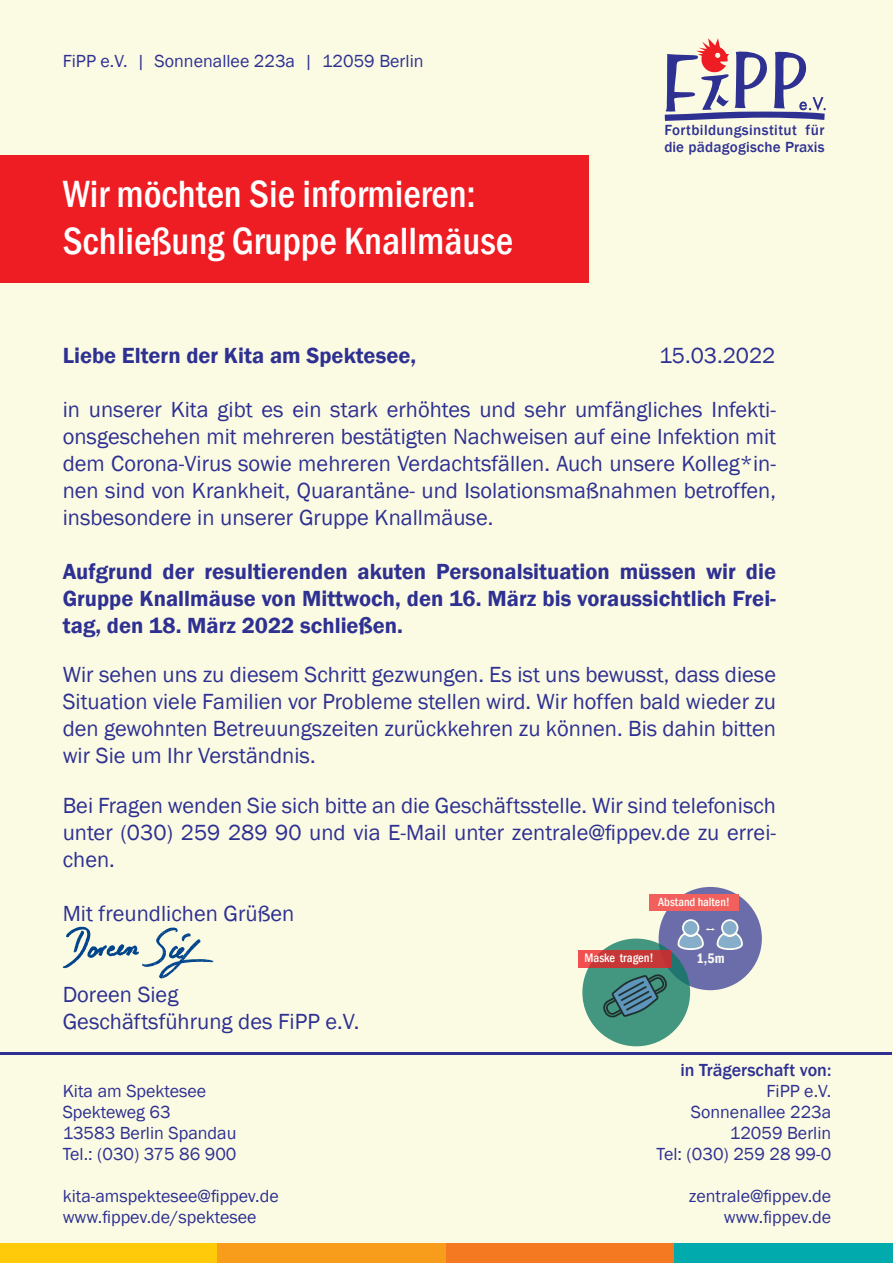
<style>
.page{position:relative;width:893px;height:1263px;background:#fbfbe3}
.page>*{position:absolute;margin:0;border:0;box-sizing:border-box;transform-origin:0 0}
.t1{font:500 condensed 39px/46.8px "Franklin Gothic";color:#fff}
.t2{font:22.5px/27px "Franklin Gothic";color:#2e3092;text-align:justify}
.t3{font:600 22.5px/27px "Franklin Gothic";color:#2e3092;text-align:justify}
.t4{font:18px/21px "Franklin Gothic";color:#2e3092}
.t5{font:500 18px "Franklin Gothic";color:#2e3092}
.t6{font:500 15.15px/17.2px "Franklin Gothic";letter-spacing:.025em;color:#2e3092}
.t7{font:600 condensed 14.25px "Franklin Gothic";color:#f4f5f5}
.t8{font:500 condensed 12.6px "Franklin Gothic";color:#fff}
.t9{font:500 condensed 12.15px "Franklin Gothic";color:#fff}
</style>
<div class="page">
<div style="left:0;top:155px;width:589px;height:128px;background:#ee1d23"></div>
<hr style="left:1px;top:1052px;width:891px;height:3px;background:#2e3092">
<svg style="left:665px;top:38px;width:161px;height:83px"></svg>
<div style="left:0;top:1244px;width:218px;height:19px;background:#feca0a"></div>
<div style="left:218px;top:1244px;width:228px;height:19px;background:#f89c1c"></div>
<div style="left:446px;top:1244px;width:228px;height:19px;background:#f47921"></div>
<div style="left:675px;top:1244px;width:218px;height:19px;background:#00aaad"></div>
<div style="left:659px;top:887px;width:103px;height:103px;background:#6b6daa;border-radius:50%"></div>
<div style="left:650px;top:894px;width:89px;height:17px;background:#f1605c"></div>
<svg style="left:683px;top:920px;width:15px;height:16px"></svg>
<div style="left:682px;top:919px;width:17px;height:17px;border:2px solid #fff;border-radius:50%"></div>
<svg style="left:722px;top:920px;width:15px;height:16px"></svg>
<div style="left:721px;top:919px;width:17px;height:17px;border:2px solid #fff;border-radius:50%"></div>
<svg style="left:677px;top:928px;width:66px;height:22px"></svg>
<svg style="left:63px;top:926px;width:151px;height:53px"></svg>
<svg style="left:582px;top:938px;width:108px;height:108px;background:#45937e"></svg>
<svg style="left:602px;top:973px;width:66px;height:45px;background:#427e7c"></svg>
<svg style="left:578px;top:950px;width:93px;height:17px;background:#cd3b3b"></svg>
<p class="t4" style="left:63px;top:50px;width:362px">FiPP e.V. | Sonnenallee 223a | 12059 Berlin</p>
<h1 class="t1" style="left:63px;top:171px;width:452px">Wir möchten Sie informieren:<br>Schließung Gruppe Knallmäuse</h1>
<p class="t6" style="left:664px;top:121px;width:162px">Fortbildungsinstitut für die pädagogische Praxis</p>
<p class="t3" style="left:63px;top:342px;width:355px">Liebe Eltern der Kita am Spektesee,</p>
<p class="t2" style="left:659px;top:342px;width:118px">15.03.2022</p>
<p class="t2" style="left:63px;top:396px;width:715px">in unserer Kita gibt es ein stark erhöhtes und sehr umfängliches Infekti&shy;onsgeschehen mit mehreren bestätigten Nachweisen auf eine Infektion mit dem Corona-Virus sowie mehreren Verdachtsfällen. Auch unsere Kolleg*in&shy;nen sind von Krankheit, Quarantäne- und Isolationsmaßnahmen betroffen, insbesondere in unserer Gruppe Knallmäuse.</p>
<p class="t3" style="left:63px;top:558px;width:715px">Aufgrund der resultierenden akuten Personalsituation müssen wir die Gruppe Knallmäuse von Mittwoch, den 16. März bis voraussichtlich Frei&shy;tag, den 18. März 2022 schließen.</p>
<p class="t2" style="left:63px;top:662px;width:715px">Wir sehen uns zu diesem Schritt gezwungen. Es ist uns bewusst, dass diese Situation viele Familien vor Probleme stellen wird. Wir hoffen bald wieder zu den gewohnten Betreuungszeiten zurückkehren zu können. Bis dahin bitten wir Sie um Ihr Verständnis.</p>
<p class="t2" style="left:63px;top:792px;width:715px">Bei Fragen wenden Sie sich bitte an die Geschäftsstelle. Wir sind telefonisch unter (030) 259 289 90 und via E-Mail unter zentrale@fippev.de zu errei&shy;chen.</p>
<p class="t2" style="left:63px;top:900px;width:233px">Mit freundlichen Grüßen</p>
<p class="t9" style="left:658px;top:894px;width:74px">Abstand halten!</p>
<p class="t2" style="left:63px;top:981px;width:298px">Doreen Sieg<br>Geschäftsführung des FiPP e.V.</p>
<p class="t4" style="left:63px;top:1080px;width:175px">Kita am Spektesee<br>Spekteweg 63<br>13583 Berlin Spandau<br>Tel.: (030) 375 86 900</p>
<p class="t4" style="left:63px;top:1186px;width:218px">kita-amspektesee@fippev.de www.fippev.de/spektesee</p>
<p class="t8" style="left:585px;top:949px;width:71px">Maske tragen!</p>
<p class="t7" style="left:697px;top:949px;width:30px">1,5m</p>
<p class="t5" style="left:680px;top:1058px;width:152px">in Trägerschaft von:</p>
<p class="t4" style="left:657px;top:1081px;width:176px;text-align:right">FiPP e.V.<br>Sonnenallee 223a<br>12059 Berlin<br>Tel: (030) 259 28 99-0</p>
<p class="t4" style="left:689px;top:1186px;width:144px;text-align:right">zentrale@fippev.de www.fippev.de</p>
</div>
